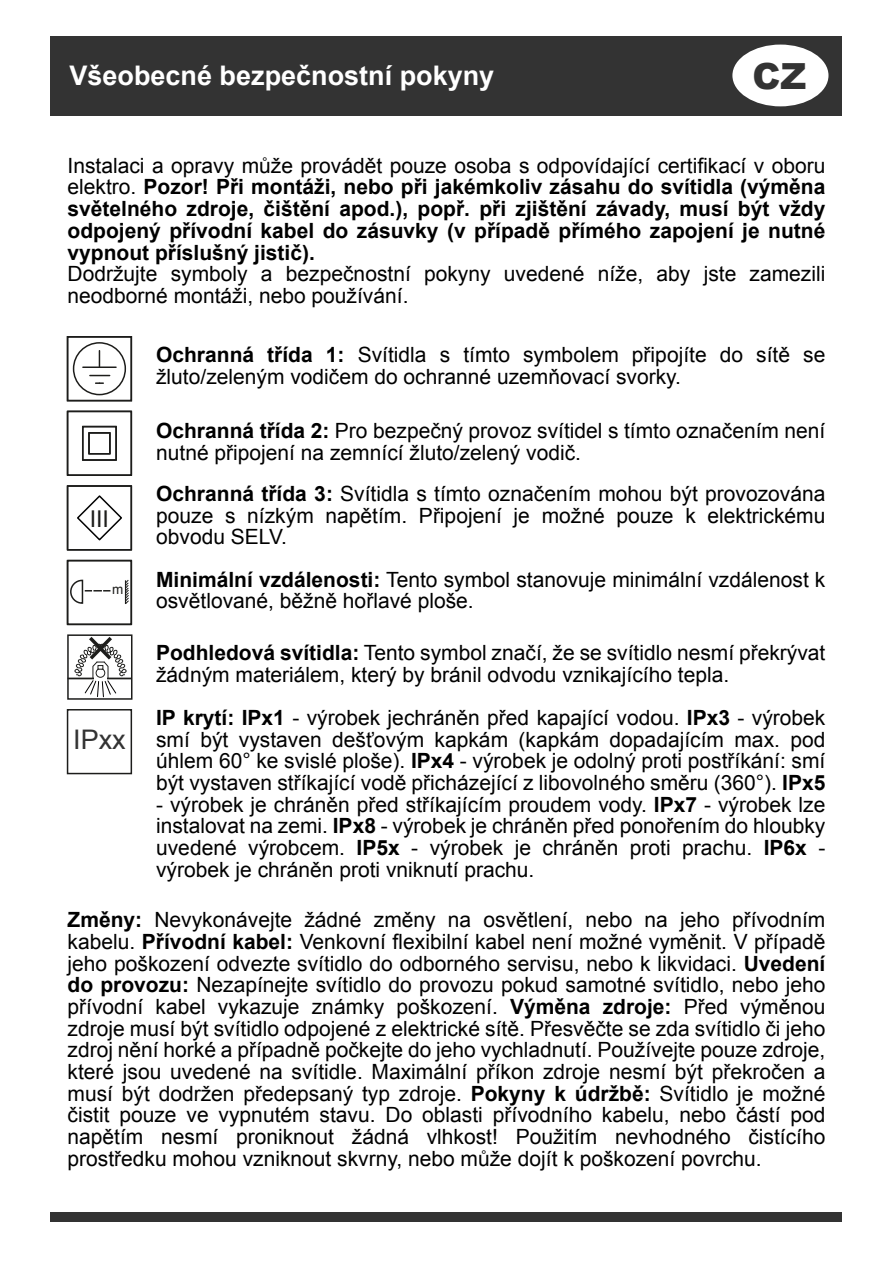
<style>
.page{position:relative;width:893px;height:1263px;background:#fff}
.page>*{position:absolute;margin:0;border:0;box-sizing:border-box;transform-origin:0 0}
.t1{font:900 36px "Arial";color:#333}
.t2{font:700 27px "Arial";color:#fff}
.t3{font:27px "Arial";color:#333}
.t4{font:23.1px "Arial";color:#1d1d1b}
.t5{font:21px/21.8px "Arial";color:#000}
.t6{font:700 21px/21.8px "Arial";color:#000;text-align:justify}
.t7{font:13.5px "Arial";color:#1d1d1b}
.s1{font-weight:400}
.s2{font-weight:700}
</style>
<div class="page">
<div style="left:51px;top:36px;width:791px;height:80px;background:#333"></div>
<div style="left:51px;top:1213px;width:791px;height:9px;background:#333"></div>
<div style="left:732px;top:45px;width:96px;height:61px;background:#fff;border-radius:50%"></div>
<svg style="left:83px;top:351px;width:33px;height:17px"></svg>
<svg style="left:90px;top:375px;width:20px;height:1px"></svg>
<svg style="left:96px;top:382px;width:7px;height:2px"></svg>
<div style="left:73px;top:342px;width:53px;height:53px;border:2px solid #1d1d1b;border-radius:50%"></div>
<div style="left:67px;top:336px;width:65px;height:65px;border:2px solid #1d1d1b"></div>
<svg style="left:77px;top:495px;width:45px;height:46px"></svg>
<div style="left:67px;top:485px;width:65px;height:65px;border:2px solid #1d1d1b"></div>
<svg style="left:124px;top:580px;width:5px;height:24px"></svg>
<svg style="left:70px;top:579px;width:40px;height:25px"></svg>
<div style="left:67px;top:560px;width:65px;height:65px;border:2px solid #1d1d1b"></div>
<hr style="left:68px;top:678px;width:64px;height:1px;background:#1d1d1b">
<svg style="left:74px;top:637px;width:53px;height:60px"></svg>
<div style="left:67px;top:634px;width:65px;height:66px;border:2px solid #1d1d1b"></div>
<div style="left:82px;top:426px;width:35px;height:35px;border:2px solid #1d1d1b"></div>
<div style="left:88px;top:432px;width:23px;height:22px;border:2px solid #1d1d1b"></div>
<div style="left:67px;top:411px;width:65px;height:65px;border:2px solid #1d1d1b"></div>
<div style="left:67px;top:709px;width:65px;height:65px;border:2px solid #1d1d1b"></div>
<p class="t2" style="left:70px;top:65px;width:426px">Všeobecné bezpečnostní pokyny</p>
<h1 class="t1" style="left:752px;top:63px;width:55px">CZ</h1>
<p class="t6" style="left:68px;top:156px;width:759px"><span class="s1">Instalaci a opravy může provádět pouze osoba s odpovídající certifikací v oboru elektro.</span> Pozor! Při montáži, nebo při jakémkoliv zásahu do svítidla (výměna světelného zdroje, čištění apod.), popř. při zjištění závady, musí být vždy odpojený přívodní kabel do zásuvky (v případě přímého zapojení je nutné vypnout příslušný jistič).</p>
<p class="t5" style="left:68px;top:265px;width:759px">Dodržujte symboly a bezpečnostní pokyny uvedené níže, aby jste zamezili neodborné montáži, nebo používání.</p>
<p class="t4" style="left:90px;top:510px;width:21px">III</p>
<p class="t7" style="left:112px;top:584px;width:13px">m</p>
<p class="t3" style="left:73px;top:729px;width:54px">IPxx</p>
<p class="t5" style="left:156px;top:346px;width:671px"><span class="s2">Ochranná třída 1:</span> Svítidla s tímto symbolem připojíte do sítě se žluto/zeleným vodičem do ochranné uzemňovací svorky.</p>
<p class="t5" style="left:156px;top:422px;width:671px"><span class="s2">Ochranná třída 2:</span> Pro bezpečný provoz svítidel s tímto označením není nutné připojení na zemnící žluto/zelený vodič.</p>
<p class="t5" style="left:156px;top:485px;width:671px;text-align:justify"><span class="s2">Ochranná třída 3:</span> Svítidla s tímto označením mohou být provozována pouze s nízkým napětím. Připojení je možné pouze k elektrickému obvodu SELV.</p>
<p class="t5" style="left:156px;top:570px;width:671px"><span class="s2">Minimální vzdálenosti:</span> Tento symbol stanovuje minimální vzdálenost k osvětlované, běžně hořlavé ploše.</p>
<p class="t5" style="left:156px;top:644px;width:671px"><span class="s2">Podhledová svítidla:</span> Tento symbol značí, že se svítidlo nesmí překrývat žádným materiálem, který by bránil odvodu vznikajícího tepla.</p>
<p class="t5" style="left:156px;top:708px;width:671px;text-align:justify"><span class="s2">IP krytí: IPx1</span> - výrobek jechráněn před kapající vodou. <span class="s2">IPx3</span> - výrobek smí být vystaven dešťovým kapkám (kapkám dopadajícím max. pod úhlem 60° ke svislé ploše). <span class="s2">IPx4</span> - výrobek je odolný proti postříkání: smí být vystaven stříkající vodě přicházející z libovolného směru (360°). <span class="s2">IPx5</span></p>
<p class="t5" style="left:156px;top:795px;width:671px;text-align:justify">- výrobek je chráněn před stříkajícím proudem vody. <span class="s2">IPx7</span> - výrobek lze instalovat na zemi. <span class="s2">IPx8</span> - výrobek je chráněn před ponořením do hloubky uvedené výrobcem. <span class="s2">IP5x</span> - výrobek je chráněn proti prachu. <span class="s2">IP6x</span> - výrobek je chráněn proti vniknutí prachu.</p>
<p class="t5" style="left:68px;top:911px;width:759px;text-align:justify"><span class="s2">Změny:</span> Nevykonávejte žádné změny na osvětlení, nebo na jeho přívodním kabelu. <span class="s2">Přívodní kabel:</span> Venkovní flexibilní kabel není možné vyměnit. V případě jeho poškození odvezte svítidlo do odborného servisu, nebo k likvidaci. <span class="s2">Uvedení do provozu:</span> Nezapínejte svítidlo do provozu pokud samotné svítidlo, nebo jeho přívodní kabel vykazuje známky poškození. <span class="s2">Výměna zdroje:</span> Před výměnou zdroje musí být svítidlo odpojené z elektrické sítě. Přesvěčte se zda svítidlo či jeho zdroj nění horké a případně počkejte do jeho vychladnutí. Používejte pouze zdroje, které jsou uvedené na svítidle. Maximální příkon zdroje nesmí být překročen a musí být dodržen předepsaný typ zdroje. <span class="s2">Pokyny k údržbě:</span> Svítidlo je možné čistit pouze ve vypnutém stavu. Do oblasti přívodního kabelu, nebo částí pod napětím nesmí proniknout žádná vlhkost! Použitím nevhodného čistícího prostředku mohou vzniknout skvrny, nebo může dojít k poškození povrchu.</p>
</div>
